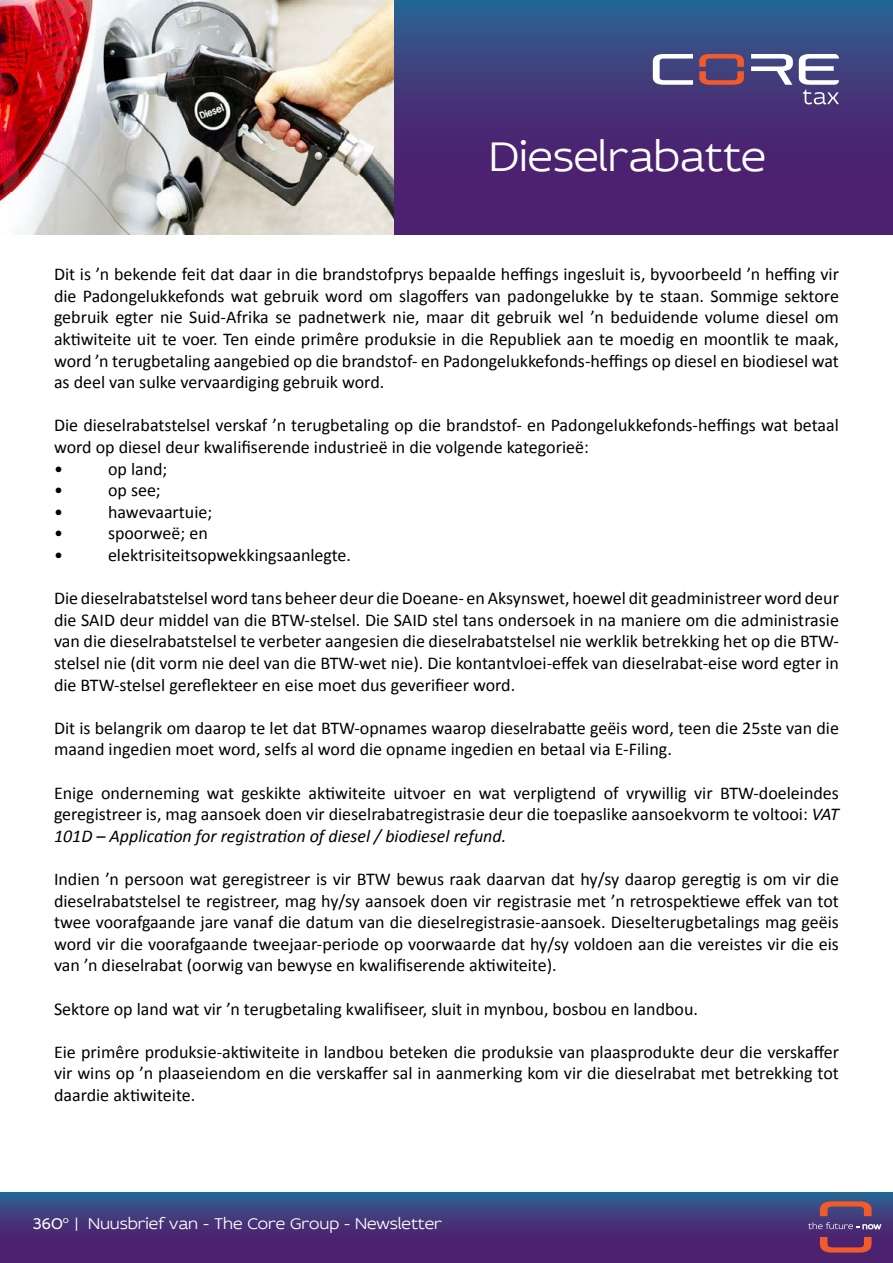
<style>
.page{position:relative;width:893px;height:1263px;background:#fff}
.page>*{position:absolute;margin:0;border:0;box-sizing:border-box;transform-origin:0 0}
.t1{font:300 43.5px "Idealist Sans";letter-spacing:-.01em;color:#fff}
.t2{font:18px/21.6px "Calibri";color:#000;text-align:justify}
.t3{font:300 16.5px "Idealist Sans";color:#fff}
.s1{font-style:italic}
.s2{font-weight:400}
</style>
<div class="page">
<svg style="left:393px;top:0;width:500px;height:235px;background:#433579"></svg>
<svg style="left:0;top:1193px;width:893px;height:70px;background:#423579"></svg>
<svg style="left:808px;top:1222px;width:73px;height:7px"></svg>
<svg style="left:820px;top:1201px;width:52px;height:15px"></svg>
<svg style="left:820px;top:1237px;width:52px;height:15px"></svg>
<svg style="left:653px;top:54px;width:40px;height:31px"></svg>
<svg style="left:699px;top:54px;width:45px;height:31px"></svg>
<svg style="left:751px;top:54px;width:42px;height:31px"></svg>
<svg style="left:799px;top:54px;width:40px;height:50px"></svg>
<img style="left:0;top:0;width:393px;height:235px">
<h1 class="t1" style="left:489px;top:127px;width:278px">Dieselrabatte</h1>
<p class="t2" style="left:54px;top:263px;width:786px">Dit is ’n bekende feit dat daar in die brandstofprys bepaalde heffings ingesluit is, byvoorbeeld ’n heffing vir die Padongelukkefonds wat gebruik word om slagoffers van padongelukke by te staan. Sommige sektore gebruik egter nie Suid-Afrika se padnetwerk nie, maar dit gebruik wel ’n beduidende volume diesel om aktiwiteite uit te voer. Ten einde primêre produksie in die Republiek aan te moedig en moontlik te maak, word ’n terugbetaling aangebied op die brandstof- en Padongelukkefonds-heffings op diesel en biodiesel wat as deel van sulke vervaardiging gebruik word.</p>
<p class="t2" style="left:54px;top:415px;width:786px;text-align:left">Die dieselrabatstelsel verskaf ’n terugbetaling op die brandstof- en Padongelukkefonds-heffings wat betaal word op diesel deur kwalifiserende industrieë in die volgende kategorieë:<br>•</p>
<p class="t2" style="left:108px;top:458px;width:61px">op land;</p>
<p class="t2" style="left:54px;top:479px;width:10px">•</p>
<p class="t2" style="left:108px;top:479px;width:54px">op see;</p>
<p class="t2" style="left:54px;top:501px;width:10px">•</p>
<p class="t2" style="left:108px;top:501px;width:106px">hawevaartuie;</p>
<p class="t2" style="left:54px;top:523px;width:10px">•</p>
<p class="t2" style="left:108px;top:523px;width:101px">spoorweë; en</p>
<p class="t2" style="left:54px;top:544px;width:10px">•</p>
<p class="t2" style="left:108px;top:544px;width:245px">elektrisiteitsopwekkingsaanlegte.</p>
<p class="t2" style="left:54px;top:587px;width:786px">Die dieselrabatstelsel word tans beheer deur die Doeane- en Aksynswet, hoewel dit geadministreer word deur die SAID deur middel van die BTW-stelsel. Die SAID stel tans ondersoek in na maniere om die administrasie van die dieselrabatstelsel te verbeter aangesien die dieselrabatstelsel nie werklik betrekking het op die BTW&shy;stelsel nie (dit vorm nie deel van die BTW-wet nie). Die kontantvloei-effek van dieselrabat-eise word egter in die BTW-stelsel gereflekteer en eise moet dus geverifieer word.</p>
<p class="t2" style="left:54px;top:717px;width:786px">Dit is belangrik om daarop te let dat BTW-opnames waarop dieselrabatte geëis word, teen die 25ste van die maand ingedien moet word, selfs al word die opname ingedien en betaal via E-Filing.</p>
<p class="t2" style="left:54px;top:782px;width:786px">Enige onderneming wat geskikte aktiwiteite uitvoer en wat verpligtend of vrywillig vir BTW-doeleindes geregistreer is, mag aansoek doen vir dieselrabatregistrasie deur die toepaslike aansoekvorm te voltooi: <span class="s1">VAT 101D – Application for registration of diesel / biodiesel refund.</span></p>
<p class="t2" style="left:54px;top:868px;width:786px">Indien ’n persoon wat geregistreer is vir BTW bewus raak daarvan dat hy/sy daarop geregtig is om vir die dieselrabatstelsel te registreer, mag hy/sy aansoek doen vir registrasie met ’n retrospektiewe effek van tot twee voorafgaande jare vanaf die datum van die dieselregistrasie-aansoek. Dieselterugbetalings mag geëis word vir die voorafgaande tweejaar-periode op voorwaarde dat hy/sy voldoen aan die vereistes vir die eis van ’n dieselrabat (oorwig van bewyse en kwalifiserende aktiwiteite).</p>
<p class="t2" style="left:54px;top:998px;width:646px">Sektore op land wat vir ’n terugbetaling kwalifiseer, sluit in mynbou, bosbou en landbou.</p>
<p class="t2" style="left:54px;top:1041px;width:786px">Eie primêre produksie-aktiwiteite in landbou beteken die produksie van plaasprodukte deur die verskaffer vir wins op ’n plaaseiendom en die verskaffer sal in aanmerking kom vir die dieselrabat met betrekking tot daardie aktiwiteite.</p>
<p class="t3" style="left:33px;top:1212px;width:411px"><span class="s2">360</span><sup>o</sup> | Nuusbrief van - The Core Group - Newsletter</p>
</div>
